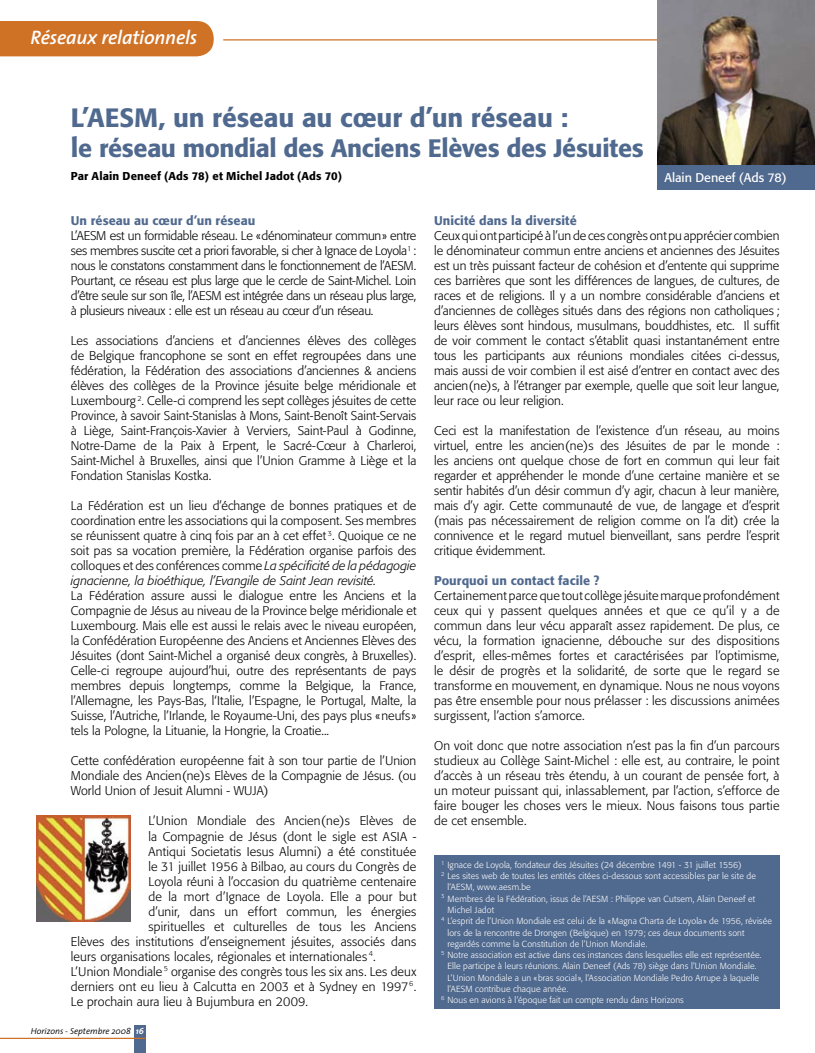
<style>
.page{position:relative;width:815px;height:1053px;background:#fff}
.page>*{position:absolute;margin:0;border:0;box-sizing:border-box;transform-origin:0 0}
.t1{font:500 26.25px "Formata";color:#50698e}
.t2{font:500 25px "Formata";letter-spacing:-.015em;color:#50698e}
.t3{font:italic 600 19.5px "The Sans";letter-spacing:-.01em;color:#fff}
.t4{font:300 12.5px/15px "Formata";letter-spacing:.01em;color:#000;text-align:justify}
.t5{font:500 12.5px "Formata";letter-spacing:.005em;color:#50698e}
.t6{font:12.5px "Formata";color:#fff}
.t7{font:500 11.25px "Formata";letter-spacing:.01em;color:#000}
.t8{font:300 8.75px "Formata";letter-spacing:.015em;color:#fff}
.t9{font:italic 300 8.75px "The Sans";color:#000}
.s1{font-size:26.25px}
.s2{font-style:italic}
.s3{font-weight:700;color:#fff}
</style>
<div class="page">
<div style="left:134px;top:1025px;width:11px;height:27px;background:#50698e"></div>
<hr style="left:0;top:1037px;width:146px;height:1px;background:#cf7226">
<div style="left:434px;top:854px;width:346px;height:154px;background:#50698e"></div>
<img style="left:37px;top:815px;width:94px;height:106px">
<hr style="left:223px;top:39px;width:592px;height:1px;background:#cf7226">
<div style="left:0;top:21px;width:214px;height:36px;background:#cf7226"></div>
<img style="left:657px;top:0;width:158px;height:165px">
<div style="left:657px;top:165px;width:158px;height:25px;background:#50698e"></div>
<h3 class="t3" style="left:30px;top:22px;width:168px">Réseaux relationnels</h3>
<h1 class="t1" style="left:71px;top:102px;width:499px">L’AESM, un réseau au cœur d’un réseau :</h1>
<h2 class="t2" style="left:71px;top:133px;width:574px"><span class="s1">l</span>e réseau mondial des Anciens Elèves des Jésuites</h2>
<p class="t7" style="left:71px;top:169px;width:273px">Par Alain Deneef (Ads 78) et Michel Jadot (Ads 70)</p>
<p class="t5" style="left:71px;top:213px;width:186px">Un réseau au cœur d’un réseau</p>
<p class="t4" style="left:71px;top:228px;width:347px">L’AESM est un formidable réseau. Le «dénominateur commun» entre ses membres suscite cet a priori favorable, si cher à Ignace de Loyola<sup>1</sup> : nous le constatons constamment dans le fonctionnement de l’AESM.<br>Pourtant, ce réseau est plus large que le cercle de Saint-Michel. Loin d’être seule sur son île, l’AESM est intégrée dans un réseau plus large, à plusieurs niveaux : elle est un réseau au cœur d’un réseau.</p>
<p class="t4" style="left:71px;top:333px;width:347px">Les associations d’anciens et d’anciennes élèves des collèges de Belgique francophone se sont en effet regroupées dans une fédération, la Fédération des associations d’anciennes &amp; anciens élèves des collèges de la Province jésuite belge méridionale et Luxembourg <sup>2</sup>. Celle-ci comprend les sept collèges jésuites de cette Province, à savoir Saint-Stanislas à Mons, Saint-Benoît Saint-Servais à Liège, Saint-François-Xavier à Verviers, Saint-Paul à Godinne, Notre-Dame de la Paix à Erpent, le Sacré-Cœur à Charleroi, Saint-Michel à Bruxelles, ainsi que l’Union Gramme à Liège et la Fondation Stanislas Kostka.</p>
<p class="t4" style="left:71px;top:498px;width:347px">La Fédération est un lieu d’échange de bonnes pratiques et de coordination entre les associations qui la composent. Ses membres se réunissent quatre à cinq fois par an à cet effet <sup>3</sup>. Quoique ce ne soit pas sa vocation première, la Fédération organise parfois des colloques et des conférences comme <span class="s2">La spécificité de la pédagogie ignacienne, la bioéthique, l’Evangile de Saint Jean revisité.</span></p>
<p class="t4" style="left:71px;top:588px;width:347px">La Fédération assure aussi le dialogue entre les Anciens et la Compagnie de Jésus au niveau de la Province belge méridionale et Luxembourg. Mais elle est aussi le relais avec le niveau européen, la Confédération Européenne des Anciens et Anciennes Elèves des Jésuites (dont Saint-Michel a organisé deux congrès, à Bruxelles).<br>Celle-ci regroupe aujourd’hui, outre des représentants de pays membres depuis longtemps, comme la Belgique, la France, l’Allemagne, les Pays-Bas, l‘Italie, l’Espagne, le Portugal, Malte, la Suisse, l’Autriche, l’Irlande, le Royaume-Uni, des pays plus «neufs» tels la Pologne, la Lituanie, la Hongrie, la Croatie...</p>
<p class="t4" style="left:71px;top:753px;width:347px">Cette confédération européenne fait à son tour partie de l’Union Mondiale des Ancien(ne)s Elèves de la Compagnie de Jésus. (ou World Union of Jesuit Alumni - WUJA)</p>
<p class="t4" style="left:148px;top:813px;width:269px">L’Union Mondiale des Ancien(ne)s Elèves de</p>
<p class="t4" style="left:148px;top:828px;width:269px">la Compagnie de Jésus (dont le sigle est ASIA -</p>
<p class="t4" style="left:148px;top:843px;width:269px">Antiqui Societatis Iesus Alumni) a été constituée</p>
<p class="t4" style="left:148px;top:858px;width:269px">le 31 juillet 1956 à Bilbao, au cours du Congrès de</p>
<p class="t4" style="left:148px;top:873px;width:269px">Loyola réuni à l’occasion du quatrième centenaire</p>
<p class="t4" style="left:148px;top:888px;width:269px">de la mort d’Ignace de Loyola. Elle a pour but</p>
<p class="t4" style="left:148px;top:903px;width:269px">d’unir, dans un effort commun, les énergies</p>
<p class="t4" style="left:148px;top:918px;width:269px">spirituelles et culturelles de tous les Anciens</p>
<p class="t4" style="left:71px;top:933px;width:347px">Elèves des institutions d’enseignement jésuites, associés dans</p>
<p class="t4" style="left:71px;top:948px;width:306px">leurs organisations locales, régionales et internationales <sup>4</sup>.</p>
<p class="t4" style="left:71px;top:963px;width:347px">L’Union Mondiale <sup>5</sup> organise des congrès tous les six ans. Les deux</p>
<p class="t4" style="left:71px;top:978px;width:347px">derniers ont eu lieu à Calcutta en 2003 et à Sydney en 1997<sup>6</sup>.</p>
<p class="t4" style="left:71px;top:993px;width:239px">Le prochain aura lieu à Bujumbura en 2009.</p>
<p class="t6" style="left:664px;top:170px;width:124px">Alain Deneef (Ads 78)</p>
<p class="t5" style="left:434px;top:213px;width:144px">Unicité dans la diversité</p>
<p class="t4" style="left:434px;top:228px;width:347px">Ceux qui ont participé à l’un de ces congrès ont pu apprécier combien le dénominateur commun entre anciens et anciennes des Jésuites est un très puissant facteur de cohésion et d’entente qui supprime ces barrières que sont les différences de langues, de cultures, de races et de religions. Il y a un nombre considérable d’anciens et d’anciennes de collèges situés dans des régions non catholiques ; leurs élèves sont hindous, musulmans, bouddhistes, etc. Il suffit de voir comment le contact s’établit quasi instantanément entre tous les participants aux réunions mondiales citées ci-dessus, mais aussi de voir combien il est aisé d’entrer en contact avec des ancien(ne)s, à l’étranger par exemple, quelle que soit leur langue, leur race ou leur religion.</p>
<p class="t4" style="left:434px;top:423px;width:347px">Ceci est la manifestation de l’existence d’un réseau, au moins virtuel, entre les ancien(ne)s des Jésuites de par le monde : les anciens ont quelque chose de fort en commun qui leur fait regarder et appréhender le monde d’une certaine manière et se sentir habités d’un désir commun d’y agir, chacun à leur manière, mais d’y agir. Cette communauté de vue, de langage et d’esprit (mais pas nécessairement de religion comme on l’a dit) crée la connivence et le regard mutuel bienveillant, sans perdre l’esprit critique évidemment.</p>
<p class="t5" style="left:434px;top:573px;width:167px">Pourquoi un contact facile ?</p>
<p class="t4" style="left:434px;top:588px;width:347px">Certainement parce que tout collège jésuite marque profondément ceux qui y passent quelques années et que ce qu’il y a de commun dans leur vécu apparaît assez rapidement. De plus, ce vécu, la formation ignacienne, débouche sur des dispositions d’esprit, elles-mêmes fortes et caractérisées par l’optimisme, le désir de progrès et la solidarité, de sorte que le regard se transforme en mouvement, en dynamique. Nous ne nous voyons pas être ensemble pour nous prélasser : les discussions animées surgissent, l’action s’amorce.</p>
<p class="t4" style="left:434px;top:738px;width:347px">On voit donc que notre association n’est pas la fin d’un parcours studieux au Collège Saint-Michel : elle est, au contraire, le point d’accès à un réseau très étendu, à un courant de pensée fort, à un moteur puissant qui, inlassablement, par l’action, s’efforce de faire bouger les choses vers le mieux. Nous faisons tous partie de cet ensemble.</p>
<p class="t8" style="left:441px;top:859px;width:302px"><sup>1</sup> Ignace de Loyola, fondateur des Jésuites (24 décembre 1491 - 31 juillet 1556)</p>
<p class="t8" style="left:441px;top:871px;width:316px"><sup>2</sup> Les sites web de toutes les entités citées ci-dessous sont accessibles par le site de</p>
<p class="t8" style="left:447px;top:882px;width:85px">l’AESM, www.aesm.be</p>
<p class="t8" style="left:441px;top:893px;width:316px"><sup>3</sup> Membres de la Fédération, issus de l’AESM : Philippe van Cutsem, Alain Deneef et</p>
<p class="t8" style="left:447px;top:904px;width:48px">Michel Jadot</p>
<p class="t8" style="left:441px;top:916px;width:332px"><sup>4</sup> L’esprit de l’Union Mondiale est celui de la «Magna Charta de Loyola» de 1956, révisée</p>
<p class="t8" style="left:447px;top:927px;width:299px">lors de la rencontre de Drongen (Belgique) en 1979; ces deux documents sont</p>
<p class="t8" style="left:447px;top:938px;width:202px">regardés comme la Constitution de l’Union Mondiale.</p>
<p class="t8" style="left:441px;top:949px;width:322px"><sup>5</sup> Notre association est active dans ces instances dans lesquelles elle est représentée.</p>
<p class="t8" style="left:447px;top:961px;width:311px">Elle participe à leurs réunions. Alain Deneef (Ads 78) siège dans l’Union Mondiale.</p>
<p class="t8" style="left:447px;top:972px;width:313px">L’Union Mondiale a un «bras social», l’Association Mondiale Pedro Arrupe à laquelle</p>
<p class="t8" style="left:447px;top:983px;width:123px">l’AESM contribue chaque année.</p>
<p class="t8" style="left:441px;top:994px;width:244px"><sup>6</sup> Nous en avions à l’époque fait un compte rendu dans Horizons</p>
<p class="t9" style="left:31px;top:1023px;width:115px">Horizons - Septembre 2008 <span class="s3">16</span></p>
</div>
